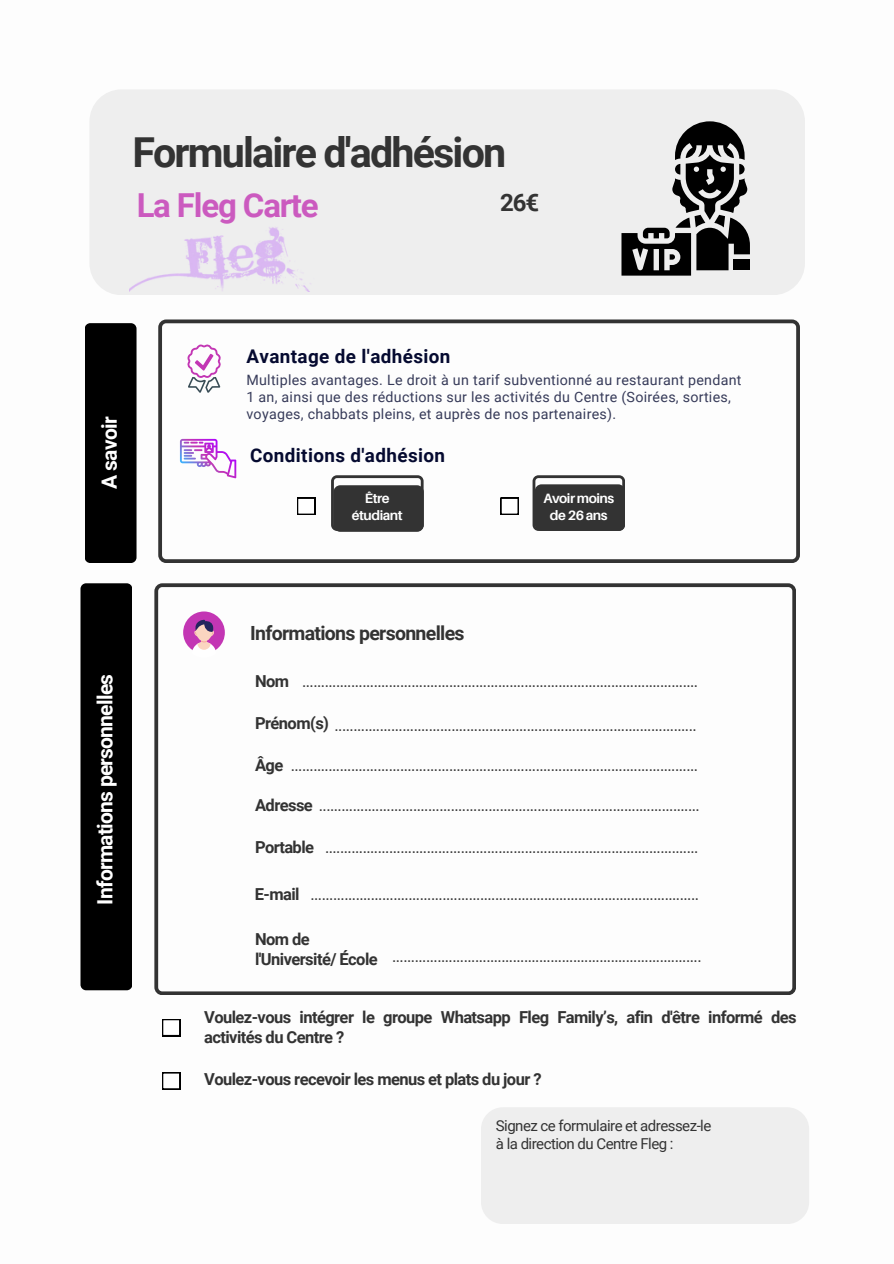
<style>
.page{position:relative;width:894px;height:1264px;background:#fff}
.page>*{position:absolute;margin:0;border:0;box-sizing:border-box;transform-origin:0 0}
.t1{font:700 41.25px "Roboto";letter-spacing:-.045em;color:#333}
.t2{font:700 33px "Roboto";letter-spacing:-.035em;color:#c336b4}
.t3{font:700 24px "Roboto";color:#333}
.t4{font:700 21px "Roboto";letter-spacing:-.035em;color:#fff}
.t5{font:700 19.5px "Roboto";letter-spacing:-.035em;color:#333}
.t6{font:700 18.9px "Roboto";letter-spacing:.02em;color:#050a30}
.t7{font:16.5px "Roboto";color:#333}
.t8{font:700 16.5px/20.2px "Roboto";letter-spacing:-.035em;color:#333}
.t9{font:15px "Roboto";letter-spacing:-.035em;color:#333}
.t10{font:14.25px/17px "Roboto";letter-spacing:.02em;color:#050a30}
.t11{font:700 13.5px/17px "Aileron";letter-spacing:-.035em;color:#fff;text-align:center}
.s1{font-weight:700}
</style>
<div class="page">
<div style="left:85px;top:323px;width:51px;height:240px;background:#000;border-radius:6px"></div>
<div style="left:89px;top:89px;width:715px;height:206px;background:#eee;border-radius:32px"></div>
<svg style="left:154px;top:583px;width:641px;height:412px"></svg>
<svg style="left:158px;top:319px;width:641px;height:244px"></svg>
<div style="left:80px;top:583px;width:52px;height:407px;background:#000;border-radius:6px"></div>
<div style="left:481px;top:1107px;width:327px;height:116px;background:#eee;border-radius:22px"></div>
<svg style="left:621px;top:121px;width:128px;height:154px"></svg>
<svg style="left:187px;top:344px;width:34px;height:49px"></svg>
<svg style="left:532px;top:475px;width:93px;height:56px"></svg>
<div style="left:534px;top:484px;width:91px;height:47px;background:#333;border-radius:7px"></div>
<svg style="left:331px;top:475px;width:92px;height:56px"></svg>
<div style="left:333px;top:485px;width:91px;height:47px;background:#333;border-radius:7px"></div>
<div style="left:297px;top:498px;width:18px;height:17px;background:#000"></div>
<svg style="left:298px;top:498px;width:16px;height:16px"></svg>
<div style="left:500px;top:498px;width:18px;height:17px;background:#000"></div>
<svg style="left:501px;top:498px;width:17px;height:16px"></svg>
<svg style="left:180px;top:439px;width:56px;height:39px"></svg>
<svg style="left:162px;top:1019px;width:18px;height:17px"></svg>
<svg style="left:162px;top:1072px;width:18px;height:17px"></svg>
<img style="left:129px;top:227px;width:182px;height:65px">
<div style="left:183px;top:611px;width:42px;height:42px;background:#c336b4;border-radius:50%"></div>
<svg style="left:192px;top:619px;width:24px;height:38px"></svg>
<p class="t1" style="left:132px;top:129px;width:375px">Formulaire d'adhésion</p>
<h2 class="t2" style="left:136px;top:187px;width:184px">La Fleg Carte</h2>
<p class="t3" style="left:500px;top:188px;width:41px">26€</p>
<p class="t4" style="left:97px;top:489px;width:73px;rotate:-90deg">A savoir</p>
<p class="t4" style="left:93px;top:904px;width:232px;rotate:-90deg">Informations personnelles</p>
<p class="t6" style="left:246px;top:346px;width:205px">Avantage de l'adhésion</p>
<p class="t10" style="left:246px;top:372px;width:496px">Multiples avantages. Le droit à un tarif subventionné au restaurant pendant<br>1 an, ainsi que des réductions sur les activités du Centre (Soirées, sorties, voyages, chabbats pleins, et auprès de nos partenaires).</p>
<p class="t6" style="left:250px;top:444px;width:196px">Conditions d'adhésion</p>
<p class="t11" style="left:352px;top:490px;width:52px">Être étudiant</p>
<p class="t11" style="left:543px;top:490px;width:72px">Avoir moins de 26 ans</p>
<p class="t5" style="left:250px;top:621px;width:216px">Informations personnelles</p>
<p class="t8" style="left:255px;top:671px;width:36px">Nom</p>
<p class="t7" style="left:302px;top:671px;width:397px">.........................................................................................................</p>
<p class="t8" style="left:255px;top:713px;width:75px">Prénom(s)</p>
<p class="t7" style="left:334px;top:716px;width:364px">................................................................................................</p>
<p class="t7" style="left:255px;top:755px;width:444px"><span class="s1">Âge</span> ............................................................................................................</p>
<p class="t7" style="left:255px;top:796px;width:446px"><span class="s1">Adresse</span> .....................................................................................................</p>
<p class="t8" style="left:255px;top:837px;width:60px">Portable</p>
<p class="t7" style="left:325px;top:838px;width:375px">...................................................................................................</p>
<p class="t8" style="left:255px;top:884px;width:46px">E-mail</p>
<p class="t7" style="left:310px;top:884px;width:390px">.......................................................................................................</p>
<p class="t8" style="left:255px;top:929px;width:124px">Nom de l'Université/ École</p>
<p class="t7" style="left:392px;top:946px;width:311px">..................................................................................</p>
<p class="t8" style="left:204px;top:1007px;width:594px">Voulez-vous intégrer le groupe Whatsapp Fleg Family’s, afin d'être informé des activités du Centre ?</p>
<p class="t8" style="left:204px;top:1069px;width:339px">Voulez-vous recevoir les menus et plats du jour ?</p>
<p class="t9" style="left:495px;top:1116px;width:217px">Signez ce formulaire et adressez-le</p>
<p class="t9" style="left:495px;top:1134px;width:179px">à la direction du Centre Fleg :</p>
</div>
